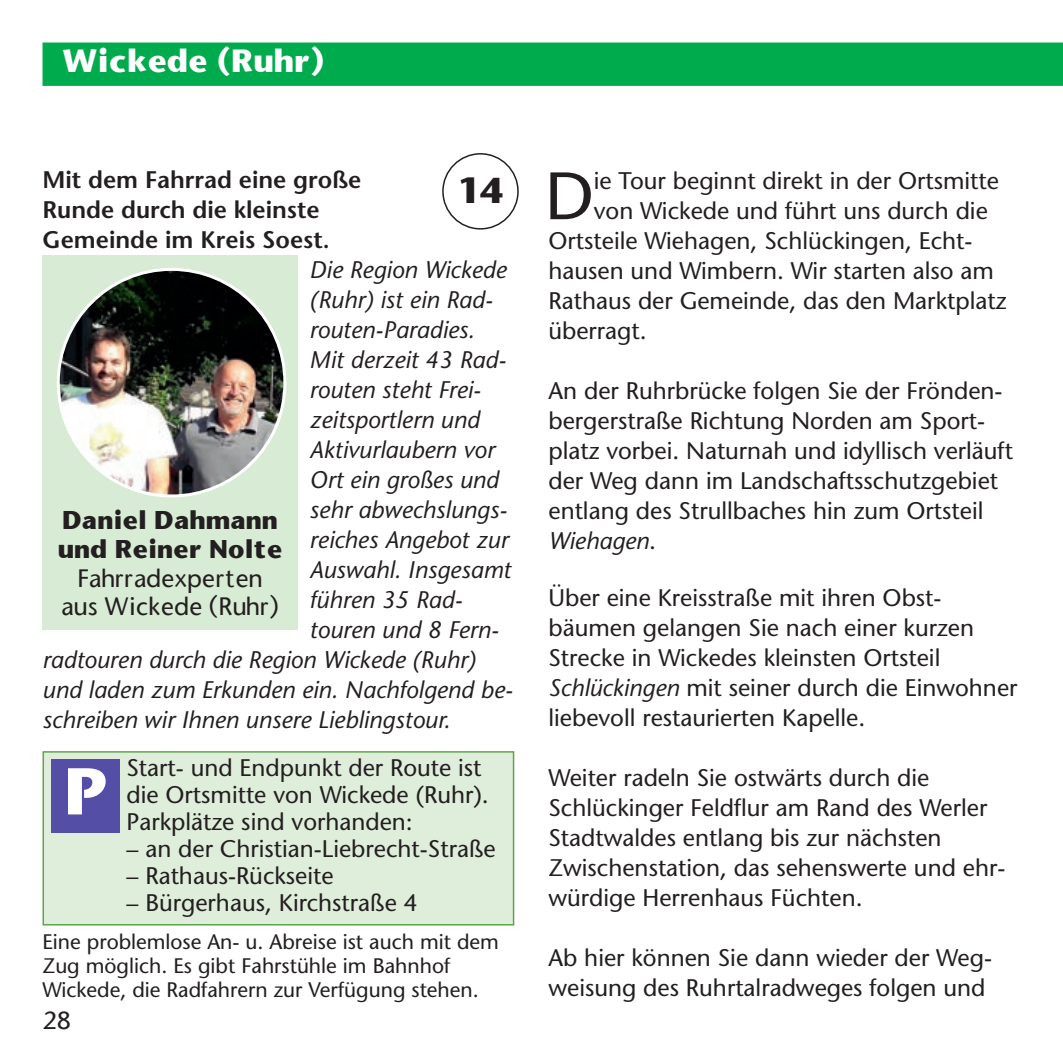
<style>
.page{position:relative;width:1063px;height:1063px;background:#fff}
.page>*{position:absolute;margin:0;border:0;box-sizing:border-box;transform-origin:0 0}
.t1{font:66.9px "Stone Sans";color:#231f20}
.t2{font:700 66px "Stone Sans";color:#fff}
.t3{font:700 36px "Stone Sans";color:#231f20}
.t4{font:700 30px "Stone Sans";color:#fff}
.t5{font:24px/30px "Stone Sans";color:#231f20}
.t6{font:italic 24px "Stone Sans";color:#231f20}
.t7{font:600 24px/30px "Stone Sans";color:#231f20}
.t8{font:500 24px/28.8px "Stone Sans";color:#231f20;text-align:center}
.t9{font:700 24px/28.8px "Stone Sans";color:#231f20}
.t10{font:21px/24px "Stone Sans";color:#231f20}
.s1{font-style:italic}
</style>
<div class="page">
<div style="left:44px;top:753px;width:469px;height:171px;background:#dfeddb"></div>
<div style="left:43px;top:751px;width:471px;height:175px;border:2px solid #5ea549"></div>
<div style="left:51px;top:759px;width:69px;height:73px;background:#544ea6"></div>
<div style="left:442px;top:153px;width:77px;height:77px;border:3px solid #231f20;border-radius:50%"></div>
<div style="left:43px;top:43px;width:1020px;height:43px;background:#00ab4d"></div>
<div style="left:43px;top:255px;width:255px;height:374px;background:#d8ebd4"></div>
<img style="left:58px;top:269px;width:227px;height:227px;border-radius:113px">
<p class="t4" style="left:62px;top:41px;width:264px">Wickede (Ruhr)</p>
<p class="t7" style="left:43px;top:164px;width:320px">Mit dem Fahrrad eine große<br>Runde durch die kleinste<br>Gemeinde im Kreis Soest.</p>
<p class="t6" style="left:310px;top:255px;width:199px">Die Region Wickede</p>
<p class="t6" style="left:310px;top:285px;width:185px">(Ruhr) ist ein Rad-</p>
<p class="t6" style="left:310px;top:315px;width:167px">routen-Paradies.</p>
<p class="t6" style="left:310px;top:345px;width:198px">Mit derzeit 43 Rad-</p>
<p class="t6" style="left:310px;top:375px;width:173px">routen steht Frei-</p>
<p class="t6" style="left:310px;top:405px;width:172px">zeitsportlern und</p>
<p class="t6" style="left:310px;top:435px;width:187px">Aktivurlaubern vor</p>
<p class="t6" style="left:310px;top:465px;width:191px">Ort ein großes und</p>
<p class="t6" style="left:310px;top:495px;width:199px">sehr abwechslungs-</p>
<p class="t6" style="left:310px;top:525px;width:200px">reiches Angebot zur</p>
<p class="t6" style="left:310px;top:555px;width:203px">Auswahl. Insgesamt</p>
<p class="t6" style="left:310px;top:585px;width:154px">führen 35 Rad-</p>
<p class="t6" style="left:310px;top:615px;width:191px">touren und 8 Fern-</p>
<p class="t6" style="left:43px;top:645px;width:435px">radtouren durch die Region Wickede (Ruhr)</p>
<p class="t6" style="left:43px;top:675px;width:472px">und laden zum Erkunden ein. Nachfolgend be-</p>
<p class="t6" style="left:43px;top:705px;width:410px">schreiben wir Ihnen unsere Lieblingstour.</p>
<h3 class="t3" style="left:458px;top:168px;width:47px">14</h3>
<p class="t9" style="left:58px;top:506px;width:226px">Daniel Dahmann und Reiner Nolte</p>
<p class="t8" style="left:61px;top:564px;width:219px">Fahrradexperten aus Wickede (Ruhr)</p>
<h2 class="t2" style="left:64px;top:750px;width:44px">P</h2>
<p class="t5" style="left:126px;top:754px;width:364px;line-height:27px">Start- und Endpunkt der Route ist die Ortsmitte von Wickede (Ruhr).<br>Parkplätze sind vorhanden:</p>
<p class="t5" style="left:126px;top:834px;width:371px">– an der Christian-Liebrecht-Straße</p>
<p class="t5" style="left:126px;top:861px;width:209px">– Rathaus-Rückseite</p>
<p class="t5" style="left:126px;top:888px;width:293px">– Bürgerhaus, Kirchstraße 4</p>
<p class="t10" style="left:43px;top:929px;width:458px">Eine problemlose An- u. Abreise ist auch mit dem<br>Zug möglich. Es gibt Fahrstühle im Bahnhof<br>Wickede, die Radfahrern zur Verfügung stehen.</p>
<p class="t8" style="left:43px;top:1006px;width:30px">28</p>
<h1 class="t1" style="left:545px;top:155px;width:51px">D</h1>
<p class="t5" style="left:594px;top:166px;width:407px">ie Tour beginnt direkt in der Ortsmitte</p>
<p class="t5" style="left:594px;top:196px;width:395px">von Wickede und führt uns durch die</p>
<p class="t5" style="left:548px;top:226px;width:426px">Ortsteile Wiehagen, Schlückingen, Echt-</p>
<p class="t5" style="left:548px;top:256px;width:447px">hausen und Wimbern. Wir starten also am</p>
<p class="t5" style="left:548px;top:286px;width:460px">Rathaus der Gemeinde, das den Marktplatz</p>
<p class="t5" style="left:548px;top:316px;width:100px">überragt.</p>
<p class="t5" style="left:548px;top:376px;width:466px">An der Ruhrbrücke folgen Sie der Frönden&shy;bergerstraße Richtung Norden am Sport&shy;platz vorbei. Naturnah und idyllisch verläuft der Weg dann im Landschaftsschutzgebiet entlang des Strullbaches hin zum Ortsteil <span class="s1">Wiehagen</span>.</p>
<p class="t5" style="left:548px;top:583px;width:471px">Über eine Kreisstraße mit ihren Obst&shy;bäumen gelangen Sie nach einer kurzen Strecke in Wickedes kleinsten Ortsteil <span class="s1">Schlückingen</span> mit seiner durch die Einwohner liebevoll restaurierten Kapelle.</p>
<p class="t5" style="left:548px;top:763px;width:458px">Weiter radeln Sie ostwärts durch die Schlückinger Feldflur am Rand des Werler Stadtwaldes entlang bis zur nächsten Zwischenstation, das sehenswerte und ehr&shy;würdige Herrenhaus Füchten.</p>
<p class="t5" style="left:548px;top:943px;width:445px">Ab hier können Sie dann wieder der Weg&shy;weisung des Ruhrtalradweges folgen und</p>
</div>
